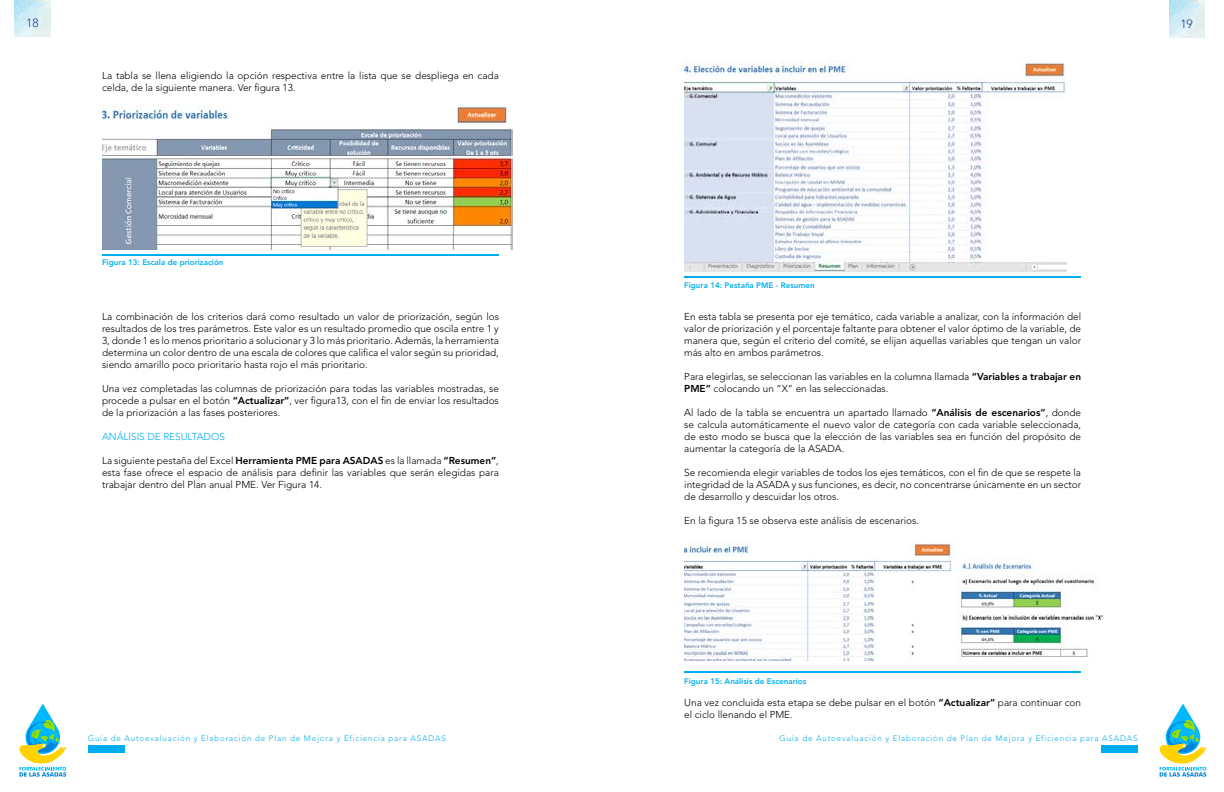
<style>
.page{position:relative;width:1224px;height:792px;background:#fff}
.page>*{position:absolute;margin:0;border:0;box-sizing:border-box;transform-origin:0 0}
.t1{font:300 12px "Avenir LT Std";color:#24408f}
.t2{font:300 10px/12px "Avenir LT Std";color:#000;text-align:justify}
.t3{font:300 10px "Avenir LT Std";color:#00aeef}
.t4{font:300 8px "Avenir LT Std";letter-spacing:.1em;color:#00aeef}
.t5{font:800 8px "Avenir LT Std";color:#00aeef}
.s1{font-weight:800}
</style>
<div class="page">
<svg style="left:15px;top:0;width:35px;height:36px"></svg>
<svg style="left:1169px;top:0;width:36px;height:37px"></svg>
<div style="left:88px;top:745px;width:37px;height:7px;background:#00aeef"></div>
<div style="left:1101px;top:745px;width:36px;height:7px;background:#00aeef"></div>
<svg style="left:19px;top:704px;width:48px;height:73px"></svg>
<svg style="left:1159px;top:704px;width:48px;height:73px"></svg>
<img style="left:102px;top:105px;width:411px;height:145px">
<img style="left:684px;top:61px;width:383px;height:210px">
<img style="left:684px;top:541px;width:418px;height:120px">
<hr style="left:102px;top:254px;width:397px;height:2px;background:#00aeef">
<hr style="left:684px;top:276px;width:397px;height:1px;background:#00aeef">
<hr style="left:684px;top:671px;width:397px;height:1px;background:#00aeef">
<p class="t1" style="left:26px;top:16px;width:14px">18</p>
<p class="t1" style="left:1180px;top:17px;width:14px">19</p>
<p class="t2" style="left:102px;top:69px;width:398px">La tabla se llena eligiendo la opción respectiva entre la lista que se despliega en cada celda, de la siguiente manera. Ver figura 13.</p>
<p class="t5" style="left:102px;top:258px;width:123px">Figura 13: Escala de priorización</p>
<p class="t2" style="left:102px;top:310px;width:398px">La combinación de los criterios dará como resultado un valor de priorización, según los resultados de los tres parámetros. Este valor es un resultado promedio que oscila entre 1 y 3, donde 1 es lo menos prioritario a solucionar y 3 lo más prioritario. Además, la herramienta determina un color dentro de una escala de colores que califica el valor según su prioridad, siendo amarillo poco prioritario hasta rojo el más prioritario.</p>
<p class="t2" style="left:102px;top:382px;width:398px">Una vez completadas las columnas de priorización para todas las variables mostradas, se procede a pulsar en el botón <span class="s1">“Actualizar”</span>, ver figura13, con el fin de enviar los resultados de la priorización a las fases posteriores.</p>
<p class="t3" style="left:102px;top:431px;width:124px">ANÁLISIS DE RESULTADOS</p>
<p class="t2" style="left:102px;top:454px;width:398px">La siguiente pestaña del Excel <span class="s1">Herramienta PME para ASADAS</span> es la llamada <span class="s1">“Resumen”</span>, esta fase ofrece el espacio de análisis para definir las variables que serán elegidas para trabajar dentro del Plan anual PME. Ver Figura 14.</p>
<p class="t5" style="left:684px;top:281px;width:132px">Figura 14: Pestaña PME - Resumen</p>
<p class="t2" style="left:684px;top:311px;width:398px">En esta tabla se presenta por eje temático, cada variable a analizar, con la información del valor de priorización y el porcentaje faltante para obtener el valor óptimo de la variable, de manera que, según el criterio del comité, se elijan aquellas variables que tengan un valor más alto en ambos parámetros.</p>
<p class="t2" style="left:684px;top:371px;width:398px">Para elegirlas, se seleccionan las variables en la columna llamada <span class="s1">“Variables a trabajar en<br>PME”</span> colocando un “X” en las seleccionadas.</p>
<p class="t2" style="left:684px;top:407px;width:398px">Al lado de la tabla se encuentra un apartado llamado <span class="s1">“Análisis de escenarios”</span>, donde se calcula automáticamente el nuevo valor de categoría con cada variable seleccionada, de esto modo se busca que la elección de las variables sea en función del propósito de aumentar la categoría de la ASADA.</p>
<p class="t2" style="left:684px;top:467px;width:398px">Se recomienda elegir variables de todos los ejes temáticos, con el fin de que se respete la integridad de la ASADA y sus funciones, es decir, no concentrarse únicamente en un sector de desarrollo y descuidar los otros.</p>
<p class="t2" style="left:684px;top:515px;width:236px">En la figura 15 se observa este análisis de escenarios.</p>
<p class="t5" style="left:684px;top:676px;width:124px">Figura 15: Análisis de Escenarios</p>
<p class="t2" style="left:684px;top:696px;width:398px">Una vez concluida esta etapa se debe pulsar en el botón <span class="s1">“Actualizar”</span> para continuar con el ciclo llenando el PME.</p>
<p class="t4" style="left:88px;top:733px;width:359px">Guía de Autoevaluación y Elaboración de Plan de Mejora y Eficiencia para ASADAS</p>
<p class="t4" style="left:780px;top:733px;width:359px">Guía de Autoevaluación y Elaboración de Plan de Mejora y Eficiencia para ASADAS</p>
</div>
